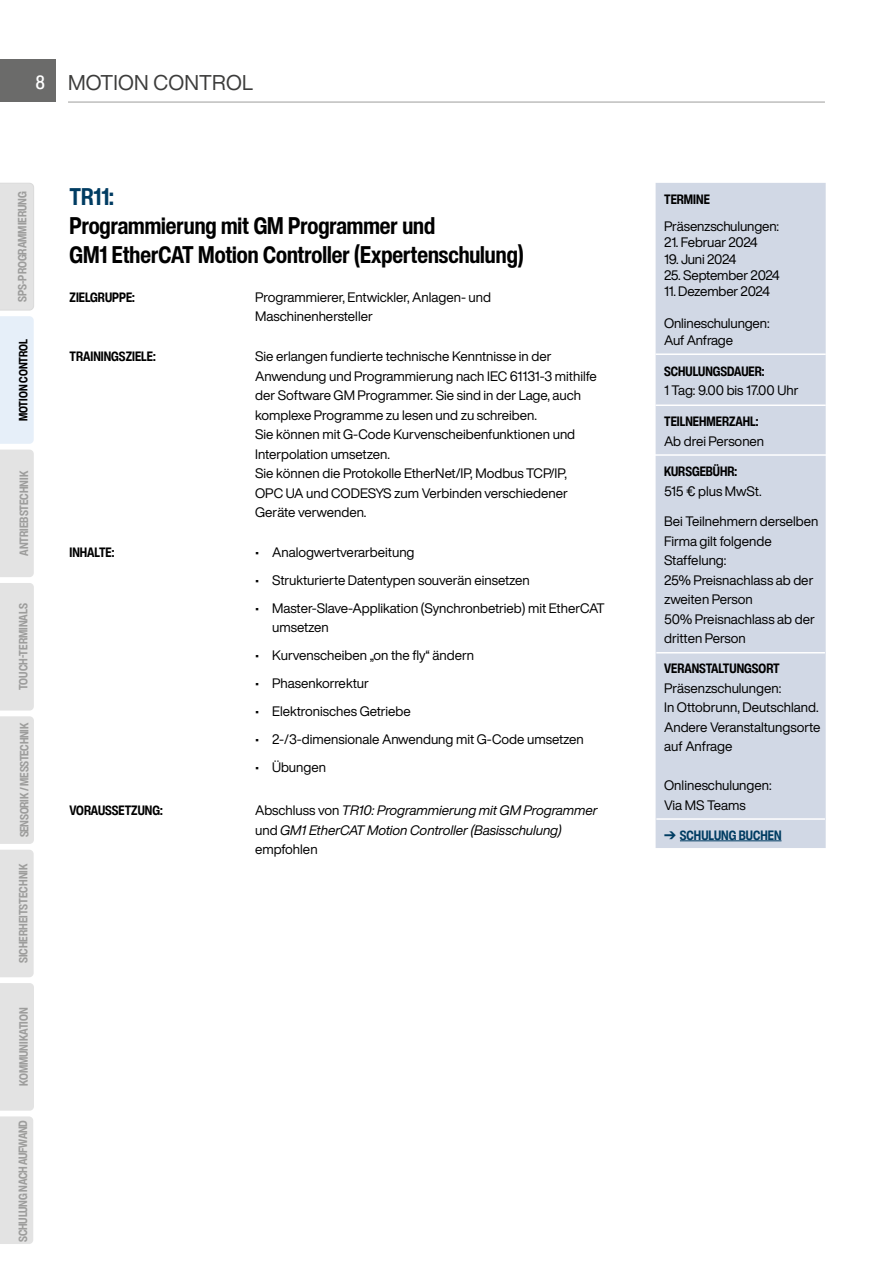
<style>
.page{position:relative;width:893px;height:1263px;background:#fff}
.page>*{position:absolute;margin:0;border:0;box-sizing:border-box;transform-origin:0 0}
.t1{font:700 condensed 24px/28.8px "Helvetica Now Display";color:#000}
.t2{font:700 condensed 24px "Helvetica Now Display";color:#003c62}
.t3{font:21px "Helvetica Now Display";letter-spacing:.01em;color:#3c3c3b}
.t4{font:13.5px/19.5px "Helvetica Now Display";color:#000}
.t5{font:700 condensed 13.5px "Helvetica Now Display";color:#000}
.t6{font:italic 13.5px/19.5px "Helvetica Now Display";color:#000}
.t7{font:13.5px "Helvetica Now Display";letter-spacing:-.02em;color:#000}
.t8{font:700 condensed 13.5px "Helvetica Now Display";color:#003c62}
.t9{font:700 condensed 12px "Helvetica Now Display";letter-spacing:-.005em;color:#9d9d9c}
.t10{font:700 condensed 12px "Helvetica Now Display";color:#000}
.s1{font-weight:500;font-stretch:condensed;font-size:19.5px;color:#fff}
.s2{font-style:normal}
</style>
<div class="page">
<div style="left:0;top:60px;width:55px;height:42px;background:#6b6b6a"></div>
<hr style="left:68px;top:102px;width:757px;height:1px;background:#9d9d9c">
<div style="left:656px;top:183px;width:170px;height:665px;background:#d1d8e5"></div>
<hr style="left:656px;top:353px;width:170px;height:2px;background:#fff">
<hr style="left:656px;top:404px;width:170px;height:2px;background:#fff">
<hr style="left:655px;top:454px;width:171px;height:2px;background:#fff">
<hr style="left:656px;top:652px;width:169px;height:1px;background:#fff">
<hr style="left:656px;top:818px;width:169px;height:2px;background:#fff">
<hr style="left:680px;top:840px;width:101px;height:1px;background:#003c62">
<div style="left:0;top:850px;width:34px;height:127px;background:#e3e3e3"></div>
<div style="left:0;top:716px;width:34px;height:128px;background:#e3e3e3"></div>
<div style="left:0;top:583px;width:34px;height:127px;background:#e3e3e3"></div>
<div style="left:0;top:450px;width:34px;height:127px;background:#e3e3e3"></div>
<div style="left:0;top:316px;width:34px;height:128px;background:#e6eff9"></div>
<div style="left:0;top:183px;width:34px;height:127px;background:#e3e3e3"></div>
<div style="left:0;top:983px;width:34px;height:261px;background:#e3e3e3"></div>
<svg style="left:664px;top:831px;width:12px;height:8px"></svg>
<h2 class="t3" style="left:36px;top:68px;width:219px"><span class="s1">8</span> MOTION CONTROL</h2>
<p class="t9" style="left:14px;top:302px;width:112px;rotate:-90deg">SPS-PROGRAMMIERUNG</p>
<p class="t10" style="left:15px;top:421px;width:84px;rotate:-90deg">MOTION CONTROL</p>
<p class="t9" style="left:16px;top:556px;width:87px;rotate:-90deg">ANTRIEBSTECHNIK</p>
<p class="t9" style="left:15px;top:690px;width:88px;rotate:-90deg">TOUCH-TERMINALS</p>
<p class="t9" style="left:16px;top:837px;width:116px;rotate:-90deg">SENSORIK / MESSTECHNIK</p>
<p class="t9" style="left:15px;top:963px;width:101px;rotate:-90deg">SICHERHEITSTECHNIK</p>
<p class="t9" style="left:16px;top:1086px;width:80px;rotate:-90deg">KOMMUNIKATION</p>
<p class="t9" style="left:15px;top:1242px;width:123px;rotate:-90deg">SCHULUNG NACH AUFWAND</p>
<h1 class="t2" style="left:70px;top:181px;width:46px">TR11:</h1>
<h1 class="t1" style="left:70px;top:211px;width:456px">Programmierung mit GM Programmer und<br>GM1 EtherCAT Motion Controller (Expertenschulung)</h1>
<p class="t5" style="left:70px;top:288px;width:67px">ZIELGRUPPE:</p>
<p class="t4" style="left:255px;top:287px;width:237px">Programmierer, Entwickler, Anlagen- und<br>Maschinenhersteller</p>
<p class="t5" style="left:70px;top:348px;width:88px">TRAININGSZIELE:</p>
<p class="t4" style="left:255px;top:347px;width:343px">Sie erlangen fundierte technische Kenntnisse in der Anwendung und Programmierung nach IEC 61131-3 mithilfe der Software GM Programmer. Sie sind in der Lage, auch komplexe Programme zu lesen und zu schreiben.<br>Sie können mit G-Code Kurvenscheibenfunktionen und Interpolation umsetzen.<br>Sie können die Protokolle EtherNet/IP, Modbus TCP/IP, OPC UA und CODESYS zum Verbinden verschiedener Geräte verwenden.</p>
<p class="t5" style="left:70px;top:543px;width:46px">INHALTE:</p>
<p class="t4" style="left:255px;top:542px;width:161px">• Analogwertverarbeitung</p>
<p class="t4" style="left:255px;top:570px;width:276px">• Strukturierte Datentypen souverän einsetzen</p>
<p class="t4" style="left:272px;top:598px;width:334px;text-indent:-17px">• Master-Slave-Applikation (Synchronbetrieb) mit EtherCAT umsetzen</p>
<p class="t4" style="left:255px;top:646px;width:220px">• Kurvenscheiben „on the fly“ ändern</p>
<p class="t4" style="left:255px;top:674px;width:115px">• Phasenkorrektur</p>
<p class="t4" style="left:255px;top:702px;width:157px">• Elektronisches Getriebe</p>
<p class="t4" style="left:255px;top:730px;width:330px">• 2-/3-dimensionale Anwendung mit G-Code umsetzen</p>
<p class="t4" style="left:255px;top:758px;width:72px">• Übungen</p>
<p class="t5" style="left:70px;top:801px;width:95px">VORAUSSETZUNG:</p>
<p class="t6" style="left:255px;top:800px;width:344px"><span class="s2">Abschluss von</span> TR10: Programmierung mit GM Programmer <span class="s2">und</span> GM1 EtherCAT Motion Controller (Basisschulung) <span class="s2">empfohlen</span></p>
<p class="t5" style="left:664px;top:191px;width:47px">TERMINE</p>
<p class="t4" style="left:664px;top:217px;width:116px">Präsenzschulungen:</p>
<p class="t7" style="left:664px;top:233px;width:95px">21. Februar 2024</p>
<p class="t4" style="left:664px;top:249px;width:74px">19. Juni 2024</p>
<p class="t4" style="left:664px;top:265px;width:117px">25. September 2024</p>
<p class="t4" style="left:664px;top:281px;width:107px">11. Dezember 2024</p>
<p class="t4" style="left:664px;top:315px;width:107px;line-height:16.2px">Onlineschulungen:<br>Auf Anfrage</p>
<p class="t5" style="left:664px;top:362px;width:102px">SCHULUNGSDAUER:</p>
<p class="t4" style="left:664px;top:381px;width:136px">1 Tag: 9.00 bis 17.00 Uhr</p>
<p class="t5" style="left:664px;top:413px;width:96px">TEILNEHMERZAHL:</p>
<p class="t4" style="left:664px;top:431px;width:102px">Ab drei Personen</p>
<p class="t5" style="left:664px;top:463px;width:75px">KURSGEBÜHR:</p>
<p class="t4" style="left:664px;top:481px;width:99px">515 € plus MwSt.</p>
<p class="t4" style="left:664px;top:511px;width:156px">Bei Teilnehmern derselben<br>Firma gilt folgende<br>Staffelung:<br>25% Preisnachlass ab der zweiten Person<br>50% Preisnachlass ab der dritten Person</p>
<p class="t5" style="left:664px;top:660px;width:117px">VERANSTALTUNGSORT</p>
<p class="t4" style="left:664px;top:678px;width:158px">Präsenzschulungen:<br>In Ottobrunn, Deutschland.<br>Andere Veranstaltungsorte auf Anfrage</p>
<p class="t4" style="left:664px;top:776px;width:109px">Onlineschulungen:<br>Via MS Teams</p>
<p class="t8" style="left:680px;top:826px;width:103px">SCHULUNG BUCHEN</p>
</div>
